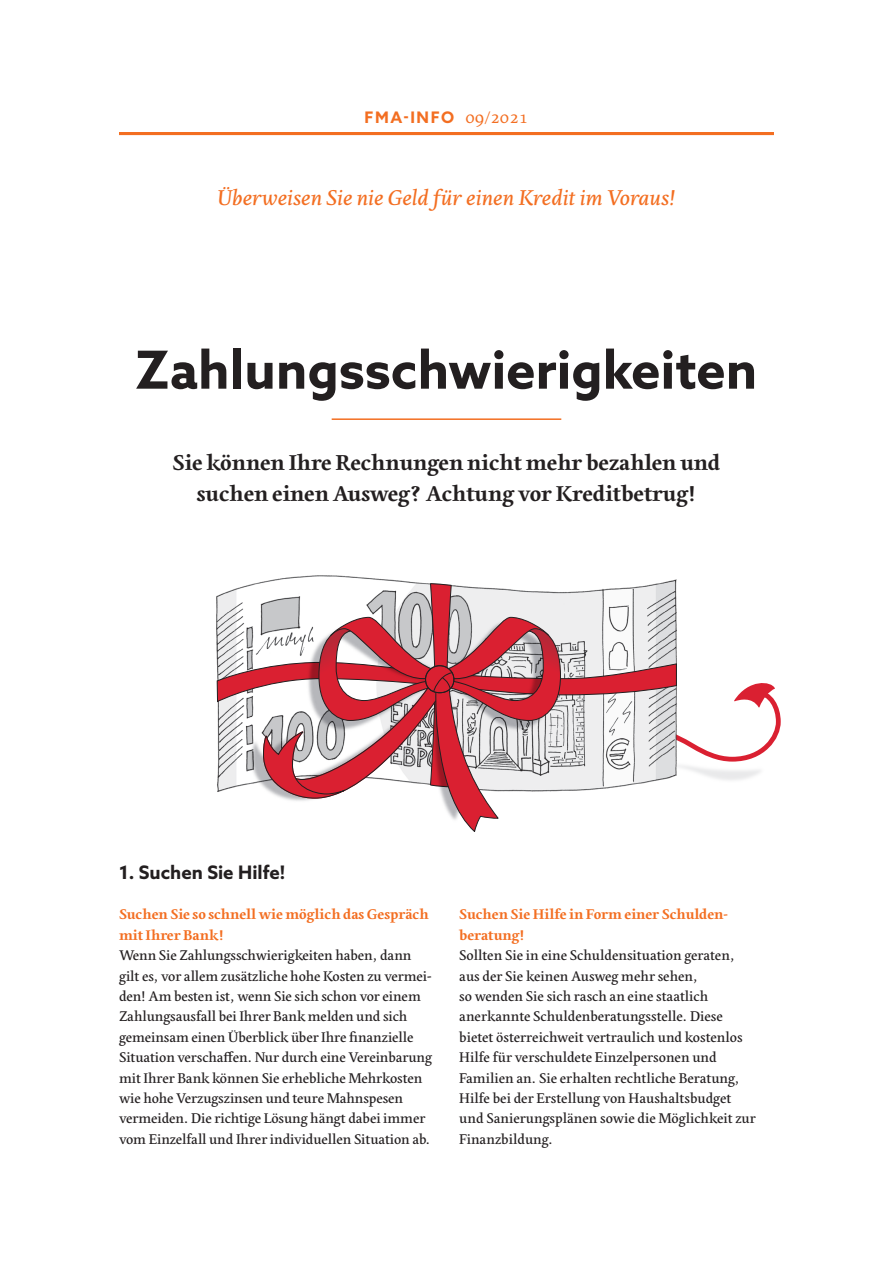
<style>
.page{position:relative;width:893px;height:1263px;background:#fff}
.page>*{position:absolute;margin:0;border:0;box-sizing:border-box;transform-origin:0 0}
.t1{font:700 52.5px "Azo Sans";color:#231f20}
.t2{font:700 22.5px/30.6px "Edita";color:#231f20;text-align:center}
.t3{font:italic 22.5px "Edita";color:#f36e21}
.t4{font:700 18.6px "Azo Sans";color:#231f20}
.t5{font:700 15.9px "Azo Sans";letter-spacing:.1em;color:#f36e21}
.t6{font:14.7px/20.4px "Edita";letter-spacing:-.005em;color:#231f20}
.t7{font:700 14.7px/20.4px "Edita";color:#f36e21}
.s1{font-family:"Edita";font-weight:400;font-size:17.55px}
</style>
<div class="page">
<hr style="left:119px;top:132px;width:655px;height:3px;background:#f36e21">
<hr style="left:332px;top:418px;width:229px;height:2px;background:#f36e21">
<svg style="left:217px;top:575px;width:564px;height:257px"></svg>
<p class="t5" style="left:365px;top:107px;width:165px">FMA-INFO <span class="s1">09/2021</span></p>
<h2 class="t3" style="left:217px;top:185px;width:461px">Überweisen Sie nie Geld für einen Kredit im Voraus!</h2>
<h1 class="t1" style="left:136px;top:335px;width:623px">Zahlungsschwierigkeiten</h1>
<h2 class="t2" style="left:173px;top:448px;width:549px">Sie können Ihre Rechnungen nicht mehr bezahlen und suchen einen Ausweg? Achtung vor Kreditbetrug!</h2>
<p class="t4" style="left:119px;top:859px;width:168px">1. Suchen Sie Hilfe!</p>
<p class="t7" style="left:119px;top:905px;width:311px">Suchen Sie so schnell wie möglich das Gespräch mit Ihrer Bank!</p>
<p class="t6" style="left:119px;top:946px;width:315px">Wenn Sie Zahlungsschwierigkeiten haben, dann gilt es, vor allem zusätzliche hohe Kosten zu vermei&shy;den! Am besten ist, wenn Sie sich schon vor einem Zahlungsausfall bei Ihrer Bank melden und sich gemeinsam einen Überblick über Ihre finanzielle Situation verschaffen. Nur durch eine Vereinbarung mit Ihrer Bank können Sie erhebliche Mehrkosten wie hohe Verzugszinsen und teure Mahnspesen vermeiden. Die richtige Lösung hängt dabei immer vom Einzelfall und Ihrer individuellen Situation ab.</p>
<p class="t7" style="left:459px;top:905px;width:270px">Suchen Sie Hilfe in Form einer Schulden&shy;beratung!</p>
<p class="t6" style="left:459px;top:946px;width:298px">Sollten Sie in eine Schuldensituation geraten, aus der Sie keinen Ausweg mehr sehen,<br>so wenden Sie sich rasch an eine staatlich anerkannte Schuldenberatungsstelle. Diese bietet österreichweit vertraulich und kostenlos Hilfe für verschuldete Einzelpersonen und Familien an. Sie erhalten rechtliche Beratung, Hilfe bei der Erstellung von Haushaltsbudget und Sanierungsplänen sowie die Möglichkeit zur Finanzbildung.</p>
</div>
